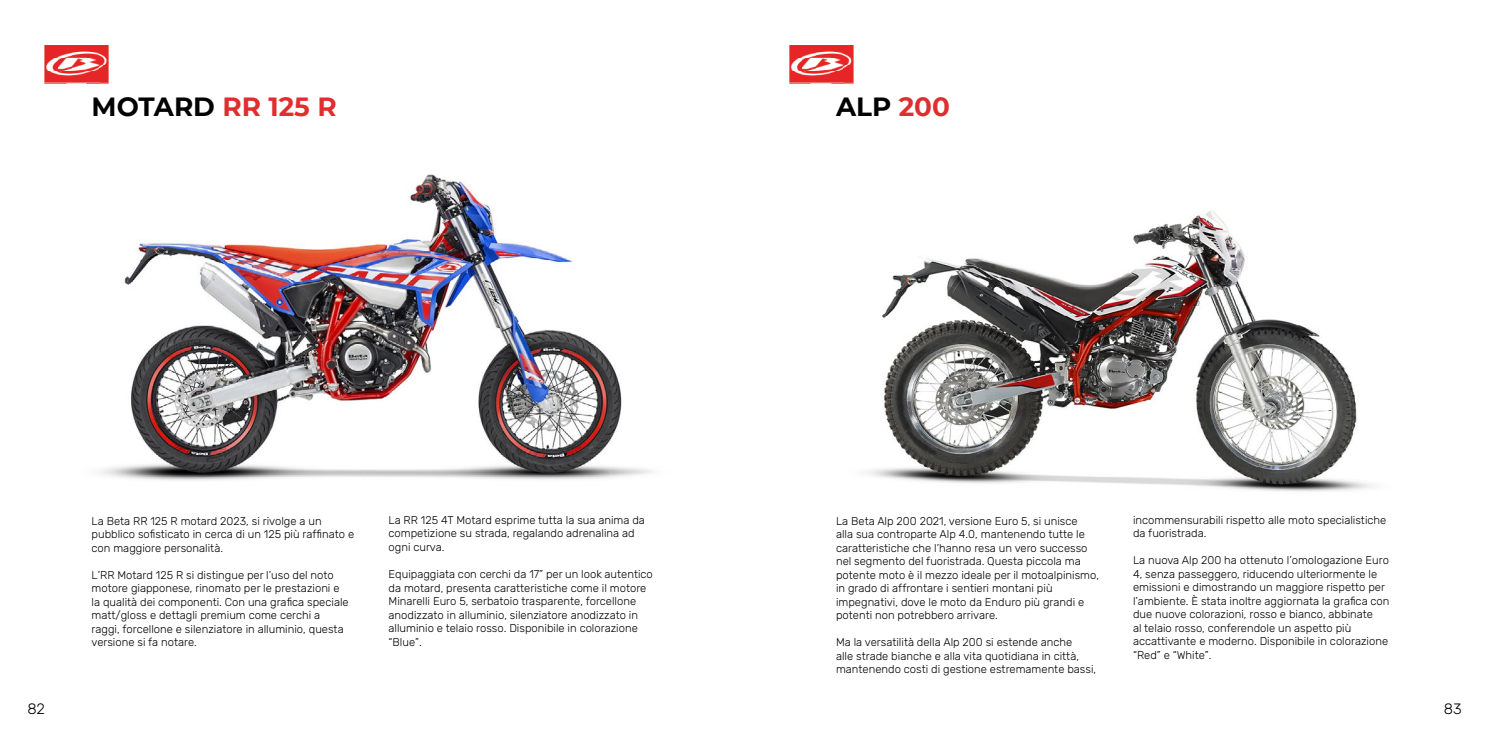
<style>
.page{position:relative;width:1489px;height:745px;background:#fff}
.page>*{position:absolute;margin:0;border:0;box-sizing:border-box;transform-origin:0 0}
.t1{font:700 26.25px "Montserrat";color:#020203}
.t2{font:300 15px "Rubik";color:#000}
.t3{font:300 11.25px/13.5px "Rubik";color:#000}
.s1{color:#e02e2f}
</style>
<div class="page">
<img style="left:45px;top:45px;width:55px;height:14px">
<img style="left:100px;top:45px;width:9px;height:38px">
<img style="left:58px;top:59px;width:42px;height:24px">
<svg style="left:45px;top:59px;width:13px;height:24px"></svg>
<img style="left:789px;top:45px;width:54px;height:14px">
<img style="left:843px;top:45px;width:10px;height:38px">
<img style="left:802px;top:59px;width:28px;height:24px">
<svg style="left:789px;top:59px;width:13px;height:24px"></svg>
<svg style="left:830px;top:59px;width:13px;height:24px"></svg>
<img style="left:101px;top:174px;width:551px;height:307px">
<img style="left:867px;top:210px;width:505px;height:282px">
<h1 class="t1" style="left:92px;top:87px;width:246px">MOTARD <span class="s1">RR 125 R</span></h1>
<h1 class="t1" style="left:836px;top:87px;width:115px">ALP <span class="s1">200</span></h1>
<p class="t3" style="left:92px;top:514px;width:264px">La Beta RR 125 R motard 2023, si rivolge a un pubblico sofisticato in cerca di un 125 più raffinato e con maggiore personalità.</p>
<p class="t3" style="left:92px;top:568px;width:259px">L’RR Motard 125 R si distingue per l’uso del noto motore giapponese, rinomato per le prestazioni e la qualità dei componenti. Con una grafica speciale matt/gloss e dettagli premium come cerchi a raggi, forcellone e silenziatore in alluminio, questa versione si fa notare.</p>
<p class="t3" style="left:388px;top:513px;width:258px">La RR 125 4T Motard esprime tutta la sua anima da competizione su strada, regalando adrenalina ad ogni curva.</p>
<p class="t3" style="left:388px;top:567px;width:266px">Equipaggiata con cerchi da 17” per un look autentico da motard, presenta caratteristiche come il motore Minarelli Euro 5, serbatoio trasparente, forcellone anodizzato in alluminio, silenziatore anodizzato in alluminio e telaio rosso. Disponibile in colorazione “Blue”.</p>
<p class="t3" style="left:836px;top:514px;width:264px">La Beta Alp 200 2021, versione Euro 5, si unisce<br>alla sua controparte Alp 4.0, mantenendo tutte le caratteristiche che l’hanno resa un vero successo nel segmento del fuoristrada. Questa piccola ma potente moto è il mezzo ideale per il motoalpinismo, in grado di affrontare i sentieri montani più impegnativi, dove le moto da Enduro più grandi e potenti non potrebbero arrivare.</p>
<p class="t3" style="left:836px;top:635px;width:262px">Ma la versatilità della Alp 200 si estende anche<br>alle strade bianche e alla vita quotidiana in città, mantenendo costi di gestione estremamente bassi,</p>
<p class="t3" style="left:1132px;top:513px;width:255px">incommensurabili rispetto alle moto specialistiche da fuoristrada.</p>
<p class="t3" style="left:1132px;top:553px;width:258px">La nuova Alp 200 ha ottenuto l’omologazione Euro 4, senza passeggero, riducendo ulteriormente le emissioni e dimostrando un maggiore rispetto per l’ambiente. È stata inoltre aggiornata la grafica con due nuove colorazioni, rosso e bianco, abbinate<br>al telaio rosso, conferendole un aspetto più accattivante e moderno. Disponibile in colorazione “Red” e “White”.</p>
<h2 class="t2" style="left:27px;top:700px;width:19px">82</h2>
<h2 class="t2" style="left:1443px;top:700px;width:19px">83</h2>
</div>
